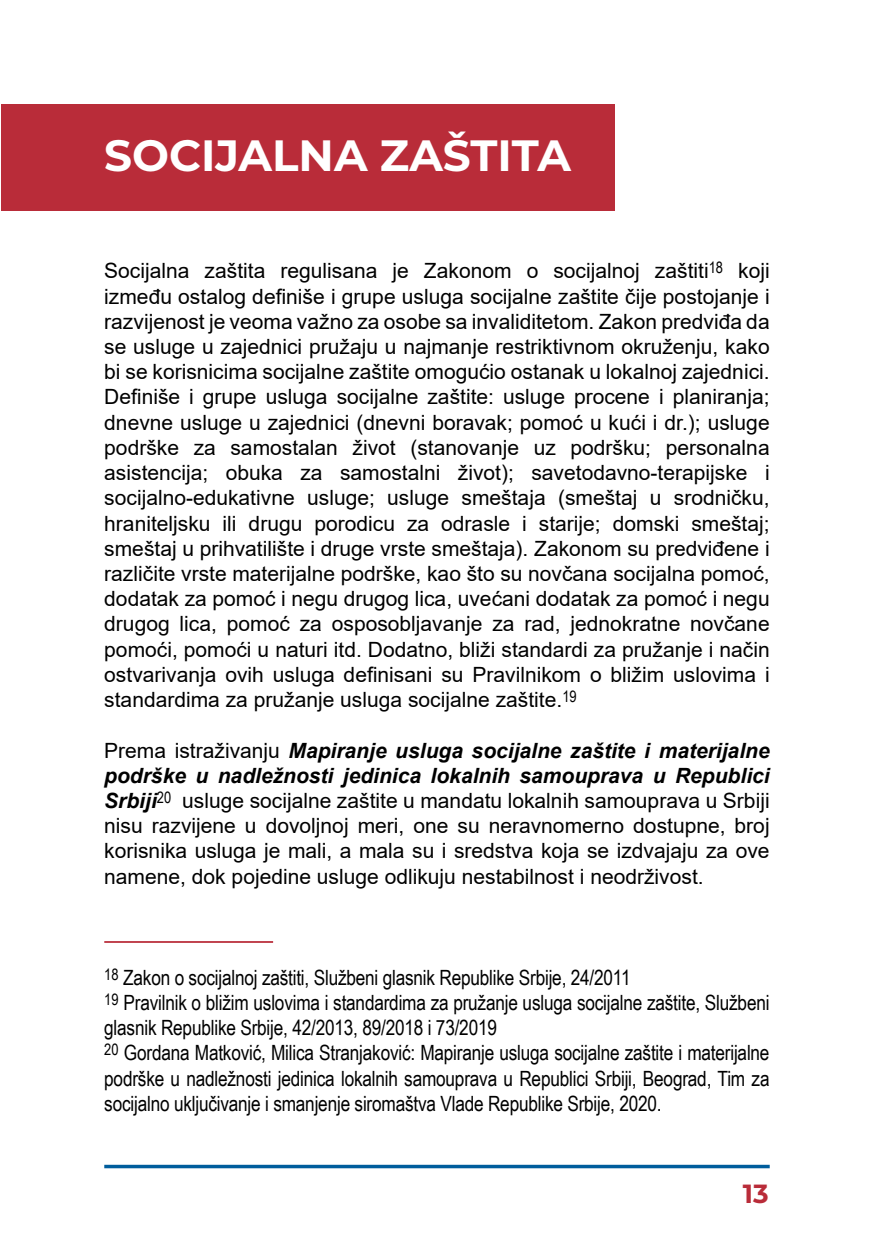
<style>
.page{position:relative;width:874px;height:1241px;background:#fff}
.page>*{position:absolute;margin:0;border:0;box-sizing:border-box;transform-origin:0 0}
.t1{font:700 43.75px "Montserrat";color:#fff}
.t2{font:700 26.25px "Montserrat";color:#b92c39}
.t3{font:21px/25.2px "Arial";color:#000;text-align:justify}
.t4{font:21px/25.2px "Arial Narrow";letter-spacing:-.01em;color:#000}
.s1{font-weight:700;font-style:italic}
</style>
<div class="page">
<hr style="left:104px;top:1164px;width:665px;height:3px;background:#005d9c">
<hr style="left:104px;top:940px;width:169px;height:2px;background:#b92c39">
<div style="left:2px;top:104px;width:612px;height:107px;background:#b92c39"></div>
<h1 class="t1" style="left:104px;top:124px;width:468px">SOCIJALNA ZAŠTITA</h1>
<p class="t3" style="left:104px;top:258px;width:666px">Socijalna zaštita regulisana je Zakonom o socijalnoj zaštiti<sup>18</sup> koji između ostalog definiše i grupe usluga socijalne zaštite čije postojanje i razvijenost je veoma važno za osobe sa invaliditetom. Zakon predviđa da se usluge u zajednici pružaju u najmanje restriktivnom okruženju, kako bi se korisnicima socijalne zaštite omogućio ostanak u lokalnoj zajednici.<br>Definiše i grupe usluga socijalne zaštite: usluge procene i planiranja; dnevne usluge u zajednici (dnevni boravak; pomoć u kući i dr.); usluge podrške za samostalan život (stanovanje uz podršku; personalna asistencija; obuka za samostalni život); savetodavno-terapijske i socijalno-edukativne usluge; usluge smeštaja (smeštaj u srodničku, hraniteljsku ili drugu porodicu za odrasle i starije; domski smeštaj; smeštaj u prihvatilište i druge vrste smeštaja). Zakonom su predviđene i različite vrste materijalne podrške, kao što su novčana socijalna pomoć, dodatak za pomoć i negu drugog lica, uvećani dodatak za pomoć i negu drugog lica, pomoć za osposobljavanje za rad, jednokratne novčane pomoći, pomoći u naturi itd. Dodatno, bliži standardi za pružanje i način ostvarivanja ovih usluga definisani su Pravilnikom o bližim uslovima i standardima za pružanje usluga socijalne zaštite.<sup>19</sup></p>
<p class="t3" style="left:104px;top:737px;width:666px">Prema istraživanju <span class="s1">Mapiranje usluga socijalne zaštite i materijalne podrške u nadležnosti jedinica lokalnih samouprava u Republici Srbiji</span><sup>20</sup> usluge socijalne zaštite u mandatu lokalnih samouprava u Srbiji nisu razvijene u dovoljnoj meri, one su neravnomerno dostupne, broj korisnika usluga je mali, a mala su i sredstva koja se izdvajaju za ove namene, dok pojedine usluge odlikuju nestabilnost i neodrživost.</p>
<p class="t4" style="left:104px;top:963px;width:666px"><sup>18</sup> Zakon o socijalnoj zaštiti, Službeni glasnik Republike Srbije, 24/2011<br><sup>19</sup> Pravilnik o bližim uslovima i standardima za pružanje usluga socijalne zaštite, Službeni glasnik Republike Srbije, 42/2013, 89/2018 i 73/2019<br><sup>20</sup> Gordana Matković, Milica Stranjaković: Mapiranje usluga socijalne zaštite i materijalne podrške u nadležnosti jedinica lokalnih samouprava u Republici Srbiji, Beograd, Tim za socijalno uključivanje i smanjenje siromaštva Vlade Republike Srbije, 2020.</p>
<p class="t2" style="left:742px;top:1174px;width:27px">13</p>
</div>
